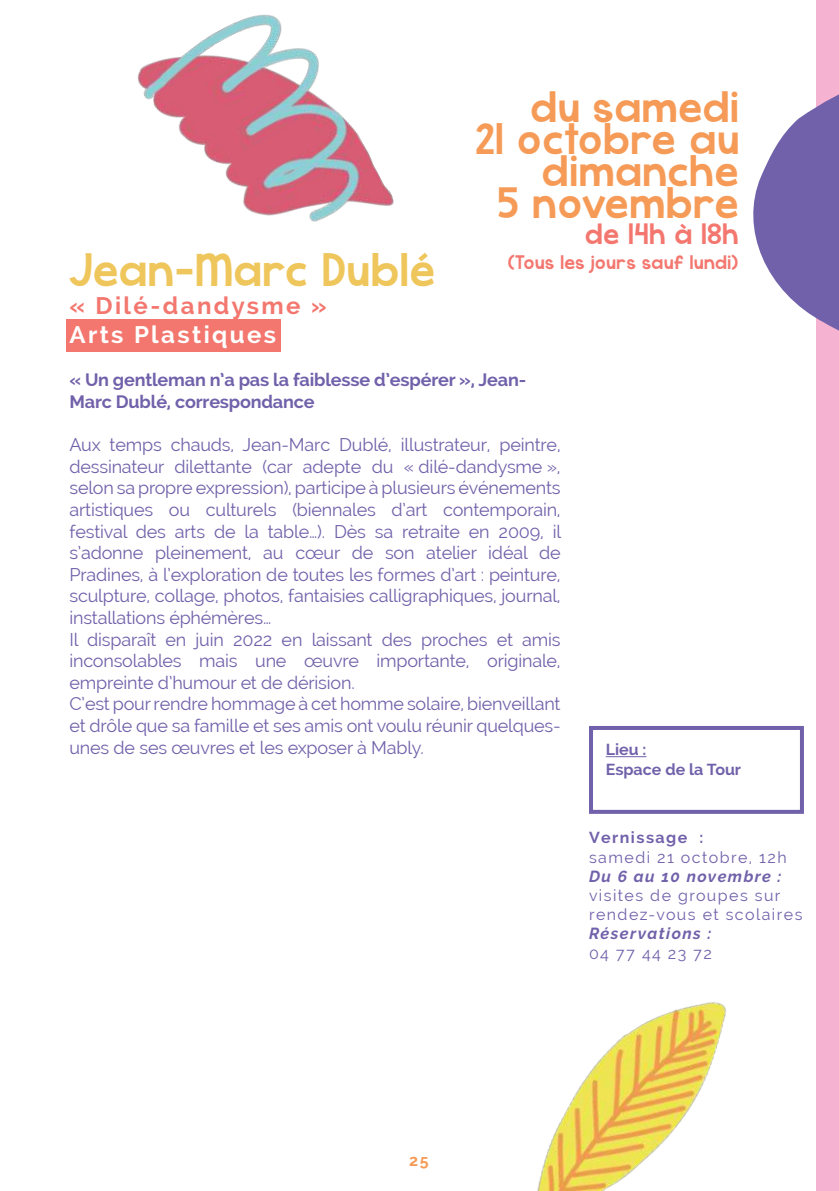
<style>
.page{position:relative;width:839px;height:1191px;background:#fff}
.page>*{position:absolute;margin:0;border:0;box-sizing:border-box;transform-origin:0 0}
.t1{font:48px "KG Whatthe Teacher Wants";letter-spacing:.05em;color:#eec65b}
.t2{font:45px/32px "KG Whatthe Teacher Wants";letter-spacing:.05em;color:#f69b57;text-align:right}
.t3{font:30px "KG Whatthe Teacher Wants";letter-spacing:.05em;color:#f3776f}
.t4{font:700 24px "Raleway";letter-spacing:.1em;color:#f3776f}
.t5{font:700 24px "Raleway";letter-spacing:.1em;color:#fff}
.t6{font:20px "KG Whatthe Teacher Wants";letter-spacing:.065em;color:#f3776f}
.t7{font:18px/21.6px "Raleway";letter-spacing:-.01em;color:#7161aa}
.t8{font:700 18px/21.6px "Raleway";letter-spacing:-.01em;color:#7161aa}
.t9{font:16px/19.2px "Raleway";letter-spacing:.09em;color:#7161aa}
.t10{font:italic 700 16px "Raleway";letter-spacing:.09em;color:#7161aa}
.t11{font:700 16px/19.2px "Raleway";color:#7161aa}
.t12{font:700 16px "Raleway";letter-spacing:.09em;color:#7161aa}
.t13{font:700 16px "Raleway";color:#f69b57}
</style>
<div class="page">
<hr style="left:606px;top:756px;width:40px;height:1px;background:#7161aa">
<div style="left:589px;top:726px;width:215px;height:88px;border:4px solid #7161aa"></div>
<div style="left:816px;top:0;width:23px;height:1191px;background:#f6b2d1"></div>
<svg style="left:753px;top:94px;width:86px;height:237px"></svg>
<div style="left:66px;top:319px;width:215px;height:33px;background:#f3776f"></div>
<img style="left:137px;top:14px;width:257px;height:208px">
<img style="left:537px;top:1002px;width:189px;height:189px">
<h2 class="t2" style="left:476px;top:90px;width:264px">du samedi<br>21 octobre au dimanche<br>5 novembre</h2>
<h3 class="t3" style="left:585px;top:215px;width:154px">de 14h à 18h</h3>
<p class="t6" style="left:508px;top:250px;width:231px">(Tous les jours sauf lundi)</p>
<h1 class="t1" style="left:69px;top:239px;width:367px">Jean-Marc Dublé</h1>
<h3 class="t4" style="left:69px;top:292px;width:259px">« Dilé-dandysme »</h3>
<h3 class="t5" style="left:69px;top:321px;width:208px">Arts Plastiques</h3>
<p class="t8" style="left:69px;top:369px;width:458px">« Un gentleman n’a pas la faiblesse d’espérer », Jean-<br>Marc Dublé, correspondance</p>
<p class="t7" style="left:69px;top:434px;width:493px">Aux temps chauds, Jean-Marc Dublé, illustrateur, peintre, dessinateur dilettante (car adepte du « dilé-dandysme », selon sa propre expression), participe à plusieurs événements artistiques ou culturels (biennales d’art contemporain, festival des arts de la table…). Dès sa retraite en 2009, il s’adonne pleinement, au cœur de son atelier idéal de Pradines, à l’exploration de toutes les formes d’art : peinture, sculpture, collage, photos, fantaisies calligraphiques, journal, installations éphémères…<br>Il disparaît en juin 2022 en laissant des proches et amis inconsolables mais une œuvre importante, originale, empreinte d’humour et de dérision.<br>C’est pour rendre hommage à cet homme solaire, bienveillant et drôle que sa famille et ses amis ont voulu réunir quelques&shy;unes de ses œuvres et les exposer à Mably.</p>
<p class="t11" style="left:606px;top:740px;width:137px">Lieu :<br>Espace de la Tour</p>
<p class="t13" style="left:409px;top:1151px;width:21px">25</p>
<p class="t12" style="left:589px;top:828px;width:116px">Vernissage :</p>
<p class="t9" style="left:589px;top:847px;width:199px">samedi 21 octobre, 12h</p>
<p class="t10" style="left:589px;top:867px;width:194px">Du 6 au 10 novembre :</p>
<p class="t9" style="left:589px;top:886px;width:215px">visites de groupes sur rendez-vous et scolaires</p>
<p class="t10" style="left:589px;top:924px;width:124px">Réservations :</p>
<p class="t9" style="left:589px;top:943px;width:125px">04 77 44 23 72</p>
</div>
